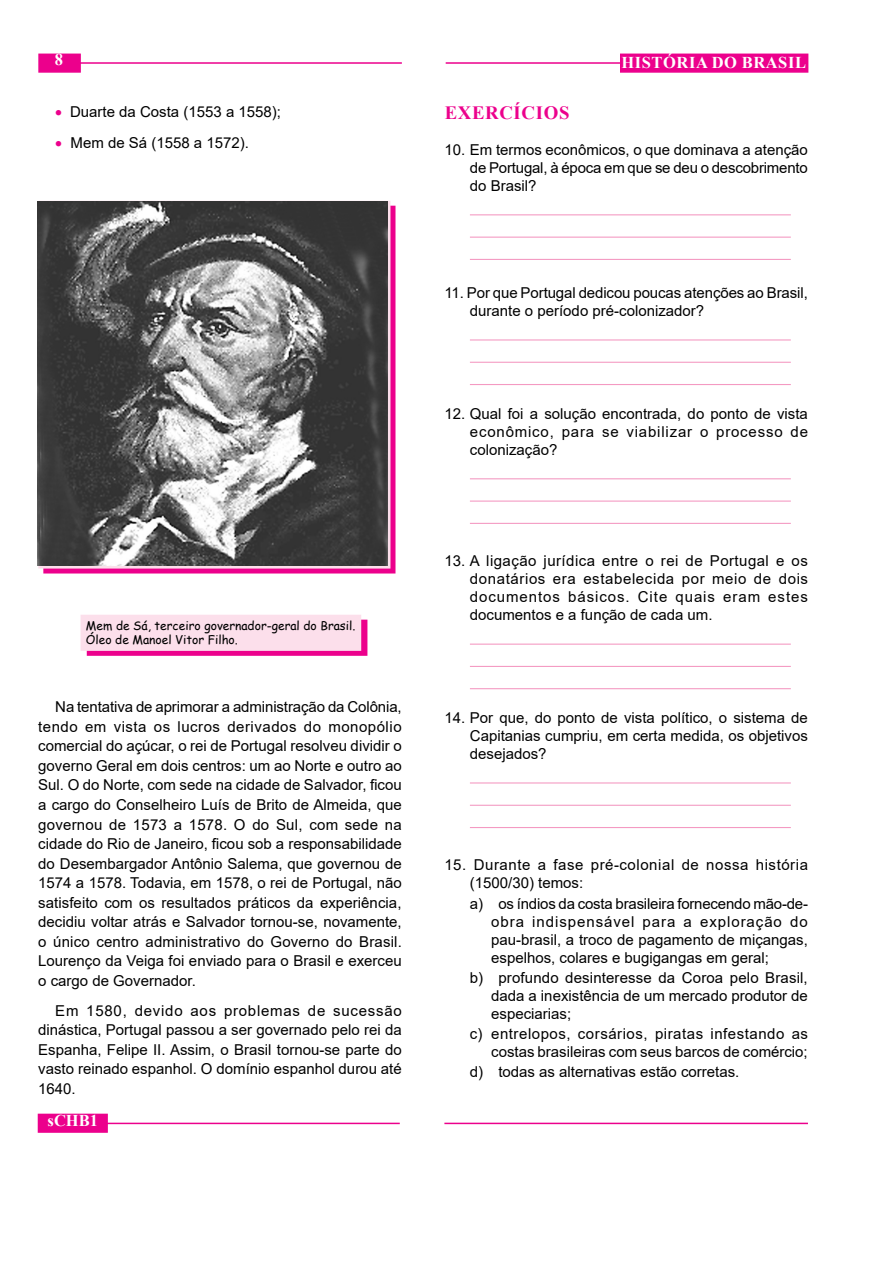
<style>
.page{position:relative;width:893px;height:1263px;background:#fff}
.page>*{position:absolute;margin:0;border:0;box-sizing:border-box;transform-origin:0 0}
.t1{font:700 18.75px "Times New Roman";letter-spacing:.035em;color:#ec008c}
.t2{font:700 16.5px "Times New Roman";letter-spacing:.035em;color:#fff}
.t3{font:15px/19.5px "Arial";color:#000;text-align:justify}
.t4{font:15px/18px "Arial";letter-spacing:.035em;color:#000}
.t5{font:12px/14.4px "Comic Sans MS";color:#000}
.s1{color:#ec008c}
</style>
<div class="page">
<hr style="left:446px;top:62px;width:271px;height:2px;background:#ec008c">
<div style="left:38px;top:54px;width:43px;height:19px;background:#ec008c;border:2px solid #ec008c"></div>
<hr style="left:444px;top:1123px;width:364px;height:1px;background:#ec008c">
<hr style="left:38px;top:1123px;width:362px;height:1px;background:#ec008c">
<hr style="left:77px;top:62px;width:325px;height:2px;background:#ec008c">
<div style="left:38px;top:1114px;width:70px;height:19px;background:#ec008c;border:2px solid #ec008c"></div>
<div style="left:620px;top:54px;width:188px;height:19px;background:#ec008c;border:2px solid #ec008c"></div>
<hr style="left:470px;top:214px;width:321px;height:1px;background:#f49ac2">
<hr style="left:470px;top:237px;width:321px;height:1px;background:#f49ac2">
<hr style="left:470px;top:259px;width:321px;height:1px;background:#f49ac2">
<hr style="left:470px;top:339px;width:321px;height:1px;background:#f49ac2">
<hr style="left:470px;top:362px;width:321px;height:1px;background:#f49ac2">
<hr style="left:470px;top:384px;width:321px;height:1px;background:#f49ac2">
<hr style="left:470px;top:478px;width:321px;height:1px;background:#f49ac2">
<hr style="left:470px;top:500px;width:321px;height:2px;background:#f49ac2">
<hr style="left:470px;top:523px;width:321px;height:1px;background:#f49ac2">
<hr style="left:470px;top:644px;width:321px;height:1px;background:#f49ac2">
<hr style="left:470px;top:666px;width:321px;height:1px;background:#f49ac2">
<hr style="left:470px;top:688px;width:321px;height:1px;background:#f49ac2">
<hr style="left:470px;top:782px;width:321px;height:1px;background:#f49ac2">
<hr style="left:470px;top:805px;width:321px;height:1px;background:#f49ac2">
<hr style="left:470px;top:827px;width:321px;height:1px;background:#f49ac2">
<svg style="left:43px;top:206px;width:352px;height:367px;fill:#ec008c"></svg>
<img style="left:38px;top:202px;width:349px;height:363px">
<div style="left:87px;top:620px;width:280px;height:36px;background:#ec008c;border:2px solid #ec008c"></div>
<div style="left:81px;top:615px;width:280px;height:36px;background:#fcdfeb;border:2px solid #fcdfeb"></div>
<p class="t2" style="left:55px;top:48px;width:10px">8</p>
<p class="t3" style="left:55px;top:102px;width:227px"><span class="s1">•</span> Duarte da Costa (1553 a 1558);</p>
<p class="t3" style="left:55px;top:133px;width:195px"><span class="s1">•</span> Mem de Sá (1558 a 1572).</p>
<p class="t5" style="left:86px;top:618px;width:271px">Mem de Sá, terceiro governador-geral do Brasil.<br>Óleo de Manoel Vitor Filho.</p>
<p class="t3" style="left:38px;top:697px;width:365px;text-indent:17px">Na tentativa de aprimorar a administração da Colônia, tendo em vista os lucros derivados do monopólio comercial do açúcar, o rei de Portugal resolveu dividir o governo Geral em dois centros: um ao Norte e outro ao Sul. O do Norte, com sede na cidade de Salvador, ficou a cargo do Conselheiro Luís de Brito de Almeida, que governou de 1573 a 1578. O do Sul, com sede na cidade do Rio de Janeiro, ficou sob a responsabilidade do Desembargador Antônio Salema, que governou de 1574 a 1578. Todavia, em 1578, o rei de Portugal, não satisfeito com os resultados práticos da experiência, decidiu voltar atrás e Salvador tornou-se, novamente, o único centro administrativo do Governo do Brasil.<br>Lourenço da Veiga foi enviado para o Brasil e exerceu o cargo de Governador.</p>
<p class="t3" style="left:38px;top:1000px;width:365px;text-indent:17px">Em 1580, devido aos problemas de sucessão dinástica, Portugal passou a ser governado pelo rei da Espanha, Felipe II. Assim, o Brasil tornou-se parte do vasto reinado espanhol. O domínio espanhol durou até 1640.</p>
<p class="t2" style="left:48px;top:1108px;width:52px">sCHB1</p>
<p class="t2" style="left:621px;top:50px;width:186px">HISTÓRIA DO BRASIL</p>
<p class="t1" style="left:445px;top:99px;width:126px">EXERCÍCIOS</p>
<p class="t3" style="left:470px;top:141px;width:340px;line-height:18px;text-indent:-26px">10. Em termos econômicos, o que dominava a atenção de Portugal, à época em que se deu o descobrimento do Brasil?</p>
<p class="t3" style="left:470px;top:284px;width:339px;line-height:18px;text-indent:-26px">11. Por que Portugal dedicou poucas atenções ao Brasil, durante o período pré-colonizador?</p>
<p class="t3" style="left:470px;top:405px;width:340px;line-height:18px;text-indent:-26px">12. Qual foi a solução encontrada, do ponto de vista econômico, para se viabilizar o processo de colonização?</p>
<p class="t3" style="left:470px;top:552px;width:340px;line-height:18px;text-indent:-26px">13. A ligação jurídica entre o rei de Portugal e os donatários era estabelecida por meio de dois documentos básicos. Cite quais eram estes documentos e a função de cada um.</p>
<p class="t3" style="left:470px;top:709px;width:340px;line-height:18px;text-indent:-26px">14. Por que, do ponto de vista político, o sistema de Capitanias cumpriu, em certa medida, os objetivos desejados?</p>
<p class="t4" style="left:470px;top:856px;width:340px;text-indent:-26px">15. Durante a fase pré-colonial de nossa história (1500/30) temos:</p>
<p class="t3" style="left:491px;top:894px;width:318px;line-height:18px;text-indent:-21px">a) os índios da costa brasileira fornecendo mão-de&shy;obra indispensável para a exploração do pau-brasil, a troco de pagamento de miçangas, espelhos, colares e bugigangas em geral;</p>
<p class="t3" style="left:491px;top:968px;width:318px;line-height:18px;text-indent:-21px">b) profundo desinteresse da Coroa pelo Brasil, dada a inexistência de um mercado produtor de especiarias;</p>
<p class="t3" style="left:470px;top:1024px;width:340px;line-height:18px;text-align:right">c) entrelopos, corsários, piratas infestando as costas brasileiras com seus barcos de comércio;</p>
<p class="t3" style="left:470px;top:1062px;width:271px">d) todas as alternativas estão corretas.</p>
</div>
